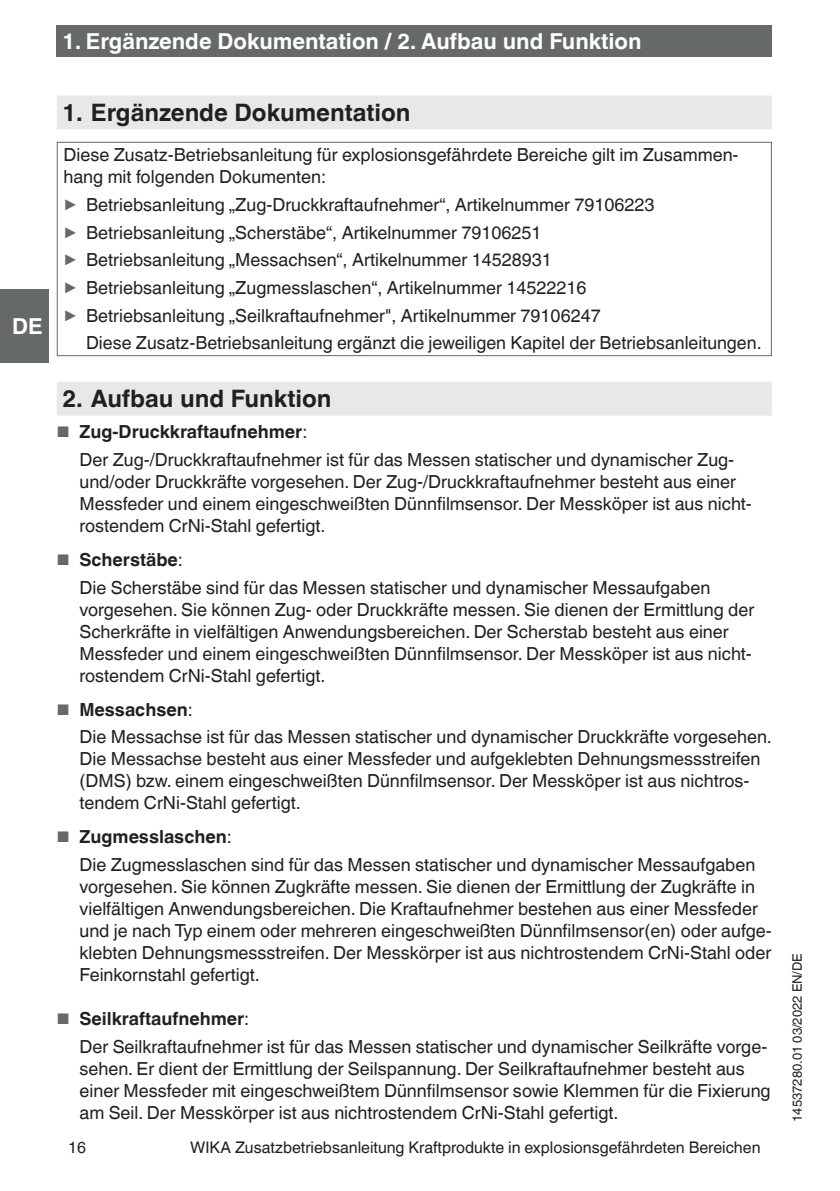
<style>
.page{position:relative;width:840px;height:1191px;background:#fff}
.page>*{position:absolute;margin:0;border:0;box-sizing:border-box;transform-origin:0 0}
.t1{font:700 24px "Helvetica World";color:#231f20}
.Tables_-_Headline{font:700 22px "Helvetica World";color:#fff}
.Running_text{font:18px/22px "Helvetica World";color:#231f20}
.t2{font:700 18px "Helvetica World";color:#231f20}
.t3{font:16px "Helvetica World";color:#231f20}
.t4{font:13px "Helvetica World";color:#231f20}
.s1{font-size:17.8px;color:#666969}
.s2{font-weight:400;font-size:15.4px;color:#666969}
.s3{font-weight:400}
</style>
<div class="page">
<div style="left:57px;top:26px;width:714px;height:31px;background:#666969"></div>
<div style="left:0;top:289px;width:48px;height:74px;background:#666969"></div>
<div style="left:57px;top:142px;width:714px;height:214px;border:1px solid #666969"></div>
<div style="left:57px;top:95px;width:714px;height:34px;background:#e7e9e8"></div>
<div style="left:57px;top:381px;width:714px;height:34px;background:#e7e9e8"></div>
<p class="Tables_-_Headline" style="left:62px;top:29px;width:580px">1. Ergänzende Dokumentation / 2. Aufbau und Funktion</p>
<p class="Tables_-_Headline" style="left:12px;top:313px;width:32px">DE</p>
<p class="t1" style="left:62px;top:99px;width:349px">1. Ergänzende Dokumentation</p>
<p class="Running_text" style="left:63px;top:144px;width:676px">Diese Zusatz-Betriebsanleitung für explosionsgefährdete Bereiche gilt im Zusammen&shy;hang mit folgenden Dokumenten:</p>
<p class="Running_text" style="left:63px;top:194px;width:592px"><span class="s1">▶</span> Betriebsanleitung „Zug-Druckkraftaufnehmer“, Artikelnummer 79106223</p>
<p class="Running_text" style="left:63px;top:221px;width:479px"><span class="s1">▶</span> Betriebsanleitung „Scherstäbe“, Artikelnummer 79106251</p>
<p class="Running_text" style="left:63px;top:249px;width:489px"><span class="s1">▶</span> Betriebsanleitung „Messachsen“, Artikelnummer 14528931</p>
<p class="Running_text" style="left:63px;top:277px;width:524px"><span class="s1">▶</span> Betriebsanleitung „Zugmesslaschen“, Artikelnummer 14522216</p>
<p class="Running_text" style="left:63px;top:304px;width:538px"><span class="s1">▶</span> Betriebsanleitung „Seilkraftaufnehmer", Artikelnummer 79106247</p>
<p class="Running_text" style="left:86px;top:332px;width:676px">Diese Zusatz-Betriebsanleitung ergänzt die jeweiligen Kapitel der Betriebsanleitungen.</p>
<p class="t1" style="left:62px;top:385px;width:270px">2. Aufbau und Funktion</p>
<p class="t2" style="left:57px;top:421px;width:252px"><span class="s2">■</span> Zug-Druckkraftaufnehmer<span class="s3">:</span></p>
<p class="Running_text" style="left:79px;top:449px;width:673px">Der Zug-/Druckkraftaufnehmer ist für das Messen statischer und dynamischer Zug&shy;und/oder Druckkräfte vorgesehen. Der Zug-/Druckkraftaufnehmer besteht aus einer Messfeder und einem eingeschweißten Dünnfilmsensor. Der Messköper ist aus nicht&shy;rostendem CrNi-Stahl gefertigt.</p>
<p class="t2" style="left:57px;top:549px;width:128px"><span class="s2">■</span> Scherstäbe<span class="s3">:</span></p>
<p class="Running_text" style="left:79px;top:576px;width:676px">Die Scherstäbe sind für das Messen statischer und dynamischer Messaufgaben vorgesehen. Sie können Zug- oder Druckkräfte messen. Sie dienen der Ermittlung der Scherkräfte in vielfältigen Anwendungsbereichen. Der Scherstab besteht aus einer Messfeder und einem eingeschweißten Dünnfilmsensor. Der Messköper ist aus nicht&shy;rostendem CrNi-Stahl gefertigt.</p>
<p class="t2" style="left:57px;top:699px;width:137px"><span class="s2">■</span> Messachsen<span class="s3">:</span></p>
<p class="Running_text" style="left:79px;top:726px;width:693px">Die Messachse ist für das Messen statischer und dynamischer Druckkräfte vorgesehen.<br>Die Messachse besteht aus einer Messfeder und aufgeklebten Dehnungsmessstreifen (DMS) bzw. einem eingeschweißten Dünnfilmsensor. Der Messköper ist aus nichtros&shy;tendem CrNi-Stahl gefertigt.</p>
<p class="t2" style="left:57px;top:826px;width:176px"><span class="s2">■</span> Zugmesslaschen<span class="s3">:</span></p>
<p class="Running_text" style="left:79px;top:854px;width:693px">Die Zugmesslaschen sind für das Messen statischer und dynamischer Messaufgaben vorgesehen. Sie können Zugkräfte messen. Sie dienen der Ermittlung der Zugkräfte in vielfältigen Anwendungsbereichen. Die Kraftaufnehmer bestehen aus einer Messfeder und je nach Typ einem oder mehreren eingeschweißten Dünnfilmsensor(en) oder aufge&shy;klebten Dehnungsmessstreifen. Der Messkörper ist aus nichtrostendem CrNi-Stahl oder Feinkornstahl gefertigt.</p>
<p class="t2" style="left:57px;top:1008px;width:194px"><span class="s2">■</span> Seilkraftaufnehmer<span class="s3">:</span></p>
<p class="Running_text" style="left:79px;top:1035px;width:692px">Der Seilkraftaufnehmer ist für das Messen statischer und dynamischer Seilkräfte vorge&shy;sehen. Er dient der Ermittlung der Seilspannung. Der Seilkraftaufnehmer besteht aus einer Messfeder mit eingeschweißtem Dünnfilmsensor sowie Klemmen für die Fixierung am Seil. Der Messkörper ist aus nichtrostendem CrNi-Stahl gefertigt.</p>
<p class="t3" style="left:68px;top:1137px;width:19px">16</p>
<p class="t3" style="left:190px;top:1137px;width:571px">WIKA Zusatzbetriebsanleitung Kraftprodukte in explosionsgefährdeten Bereichen</p>
<p class="t4" style="left:789px;top:1121px;width:170px;rotate:-90deg">14537280.01 03/2022 EN/DE</p>
</div>
